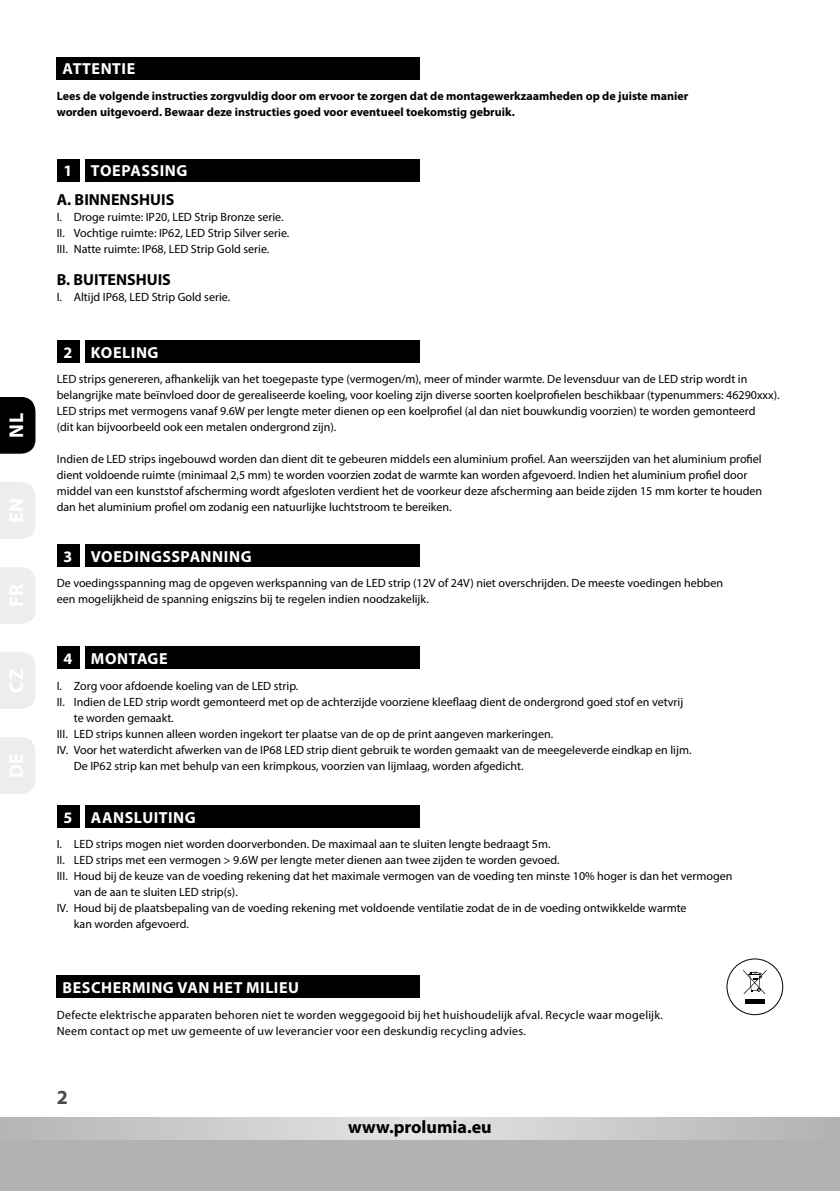
<style>
.page{position:relative;width:840px;height:1191px;background:#fff}
.page>*{position:absolute;margin:0;border:0;box-sizing:border-box;transform-origin:0 0}
.t1{font:700 20px "Myriad Pro";color:#fff}
.t2{font:700 20px "Myriad Pro";color:#4a4a49}
.t3{font:700 18px "Myriad Pro";color:#000}
.t4{font:700 16px "Myriad Pro";letter-spacing:.035em;color:#fff}
.t5{font:700 16px "Myriad Pro";color:#000}
.t6{font:12px/16px "Myriad Pro";color:#000}
.t7{font:12px/16px "Myriad Pro";letter-spacing:.02em;color:#000}
.t8{font:700 12px/16px "Myriad Pro";color:#000}
</style>
<div class="page">
<div style="left:0;top:1140px;width:839px;height:51px;background:#b3b2b2"></div>
<svg style="left:0;top:1117px;width:839px;height:23px;background:#cbcbcb"></svg>
<hr style="left:745px;top:999px;width:19px;height:4px;background:#000">
<svg style="left:743px;top:970px;width:23px;height:24px"></svg>
<div style="left:726px;top:958px;width:56px;height:57px;border:1px solid #000;border-radius:50%"></div>
<div style="left:57px;top:57px;width:363px;height:22px;background:#000"></div>
<div style="left:57px;top:975px;width:363px;height:23px;background:#000"></div>
<div style="left:85px;top:159px;width:335px;height:22px;background:#000"></div>
<div style="left:85px;top:340px;width:335px;height:23px;background:#000"></div>
<div style="left:85px;top:544px;width:335px;height:23px;background:#000"></div>
<div style="left:85px;top:646px;width:335px;height:23px;background:#000"></div>
<div style="left:85px;top:805px;width:335px;height:23px;background:#000"></div>
<div style="left:57px;top:159px;width:22px;height:22px;background:#000"></div>
<div style="left:57px;top:340px;width:22px;height:23px;background:#000"></div>
<div style="left:57px;top:544px;width:22px;height:23px;background:#000"></div>
<div style="left:57px;top:646px;width:22px;height:23px;background:#000"></div>
<div style="left:57px;top:805px;width:22px;height:23px;background:#000"></div>
<div style="left:0;top:397px;width:35px;height:57px;background:#000"></div>
<div style="left:0;top:482px;width:35px;height:57px;background:#ededed"></div>
<div style="left:0;top:652px;width:35px;height:57px;background:#ededed"></div>
<div style="left:0;top:567px;width:35px;height:57px;background:#ededed"></div>
<div style="left:0;top:737px;width:35px;height:57px;background:#ededed"></div>
<h1 class="t1" style="left:3px;top:438px;width:26px;rotate:-90deg">NL</h1>
<h3 class="t4" style="left:63px;top:58px;width:74px">ATTENTIE</h3>
<p class="t8" style="left:57px;top:87px;width:632px">Lees de volgende instructies zorgvuldig door om ervoor te zorgen dat de montagewerkzaamheden op de juiste manier worden uitgevoerd. Bewaar deze instructies goed voor eventueel toekomstig gebruik.</p>
<h3 class="t4" style="left:64px;top:160px;width:10px">1</h3>
<h3 class="t4" style="left:91px;top:160px;width:98px">TOEPASSING</h3>
<h3 class="t5" style="left:57px;top:189px;width:119px">A. BINNENSHUIS</h3>
<p class="t6" style="left:57px;top:209px;width:234px">I. Droge ruimte: IP20, LED Strip Bronze serie.<br>II. Vochtige ruimte: IP62, LED Strip Silver serie.<br>III. Natte ruimte: IP68, LED Strip Gold serie.</p>
<h3 class="t5" style="left:57px;top:269px;width:116px">B. BUITENSHUIS</h3>
<p class="t6" style="left:57px;top:289px;width:175px">I. Altijd IP68, LED Strip Gold serie.</p>
<h3 class="t4" style="left:64px;top:342px;width:10px">2</h3>
<h3 class="t4" style="left:91px;top:342px;width:69px">KOELING</h3>
<p class="t6" style="left:57px;top:371px;width:724px">LED strips genereren, afhankelijk van het toegepaste type (vermogen/m), meer of minder warmte. De levensduur van de LED strip wordt in belangrijke mate beïnvloed door de gerealiseerde koeling, voor koeling zijn diverse soorten koelprofielen beschikbaar (typenummers: 46290xxx).<br>LED strips met vermogens vanaf 9.6W per lengte meter dienen op een koelprofiel (al dan niet bouwkundig voorzien) te worden gemonteerd<br>(dit kan bijvoorbeeld ook een metalen ondergrond zijn).</p>
<p class="t6" style="left:57px;top:451px;width:706px">Indien de LED strips ingebouwd worden dan dient dit te gebeuren middels een aluminium profiel. Aan weerszijden van het aluminium profiel dient voldoende ruimte (minimaal 2,5 mm) te worden voorzien zodat de warmte kan worden afgevoerd. Indien het aluminium profiel door middel van een kunststof afscherming wordt afgesloten verdient het de voorkeur deze afscherming aan beide zijden 15 mm korter te houden dan het aluminium profiel om zodanig een natuurlijke luchtstroom te bereiken.</p>
<h3 class="t4" style="left:64px;top:546px;width:10px">3</h3>
<h3 class="t4" style="left:91px;top:546px;width:162px">VOEDINGSSPANNING</h3>
<p class="t6" style="left:57px;top:575px;width:667px">De voedingsspanning mag de opgeven werkspanning van de LED strip (12V of 24V) niet overschrijden. De meeste voedingen hebben een mogelijkheid de spanning enigszins bij te regelen indien noodzakelijk.</p>
<h3 class="t4" style="left:64px;top:648px;width:10px">4</h3>
<h3 class="t4" style="left:91px;top:648px;width:78px">MONTAGE</h3>
<p class="t6" style="left:57px;top:677px;width:243px">I. Zorg voor afdoende koeling van de LED strip.</p>
<p class="t6" style="left:57px;top:693px;width:627px">II. Indien de LED strip wordt gemonteerd met op de achterzijde voorziene kleeflaag dient de ondergrond goed stof en vetvrij</p>
<p class="t6" style="left:74px;top:709px;width:101px">te worden gemaakt.</p>
<p class="t6" style="left:57px;top:725px;width:497px">III. LED strips kunnen alleen worden ingekort ter plaatse van de op de print aangeven markeringen.</p>
<p class="t6" style="left:57px;top:741px;width:636px">IV. Voor het waterdicht afwerken van de IP68 LED strip dient gebruik te worden gemaakt van de meegeleverde eindkap en lijm.</p>
<p class="t6" style="left:74px;top:757px;width:451px">De IP62 strip kan met behulp van een krimpkous, voorzien van lijmlaag, worden afgedicht.</p>
<h3 class="t4" style="left:64px;top:807px;width:10px">5</h3>
<h3 class="t4" style="left:91px;top:807px;width:106px">AANSLUITING</h3>
<p class="t6" style="left:57px;top:836px;width:495px">I. LED strips mogen niet worden doorverbonden. De maximaal aan te sluiten lengte bedraagt 5m.</p>
<p class="t6" style="left:57px;top:852px;width:504px">II. LED strips met een vermogen &gt; 9.6W per lengte meter dienen aan twee zijden te worden gevoed.</p>
<p class="t6" style="left:57px;top:868px;width:676px">III. Houd bij de keuze van de voeding rekening dat het maximale vermogen van de voeding ten minste 10% hoger is dan het vermogen</p>
<p class="t6" style="left:74px;top:884px;width:165px">van de aan te sluiten LED strip(s).</p>
<p class="t6" style="left:57px;top:900px;width:631px">IV. Houd bij de plaatsbepaling van de voeding rekening met voldoende ventilatie zodat de in de voeding ontwikkelde warmte</p>
<p class="t6" style="left:74px;top:916px;width:116px">kan worden afgevoerd.</p>
<h3 class="t4" style="left:63px;top:977px;width:238px">BESCHERMING VAN HET MILIEU</h3>
<p class="t7" style="left:57px;top:1006px;width:607px">Defecte elektrische apparaten behoren niet te worden weggegooid bij het huishoudelijk afval. Recycle waar mogelijk.<br>Neem contact op met uw gemeente of uw leverancier voor een deskundig recycling advies.</p>
<h1 class="t2" style="left:57px;top:1084px;width:13px">2</h1>
<h2 class="t3" style="left:348px;top:1115px;width:145px">www.prolumia.eu</h2>
</div>
